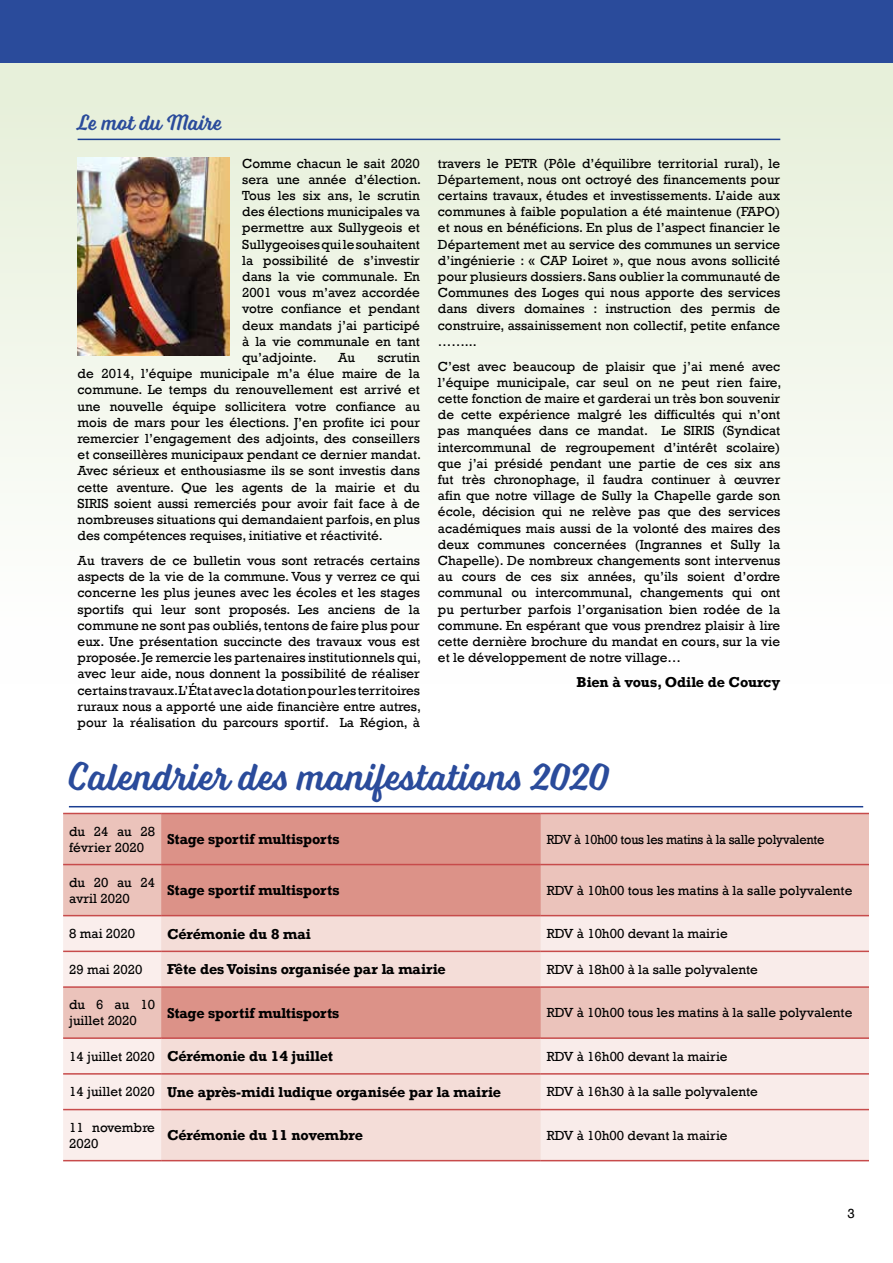
<style>
.page{position:relative;width:893px;height:1263px;background:#fff}
.page>*{position:absolute;margin:0;border:0;box-sizing:border-box;transform-origin:0 0}
.t1{font:40.5px "Voltage";color:#2a4b9b}
.t2{font:22.5px "Voltage";color:#2a4b9b}
.t3{font:13.5px/16.2px "Rockwell";color:#000;text-align:justify}
.t4{font:700 13.5px "Rockwell";color:#000}
.t5{font:13.5px "Rockwell";letter-spacing:-.02em;color:#000;scale:.95 1}
.s1{font-weight:400}
</style>
<div class="page">
<div style="left:0;top:41px;width:893px;height:642px;background:linear-gradient(to bottom,#e5eed7,#fff)"></div>
<hr style="left:78px;top:139px;width:702px;height:1px;background:#1b3e92">
<img style="left:78px;top:157px;width:152px;height:199px">
<div style="left:63px;top:814px;width:806px;height:101px;background:#ebc3bb"></div>
<div style="left:161px;top:814px;width:380px;height:101px;background:#dc9288"></div>
<svg style="left:63px;top:916px;width:98px;height:244px;background:#f6e3e0"></svg>
<svg style="left:161px;top:916px;width:380px;height:244px;background:#eeccc6"></svg>
<svg style="left:541px;top:916px;width:328px;height:244px;background:#f5e2df"></svg>
<hr style="left:63px;top:813px;width:98px;height:1px;background:#c74b4b">
<hr style="left:161px;top:813px;width:380px;height:1px;background:#c74b4b">
<hr style="left:541px;top:813px;width:328px;height:1px;background:#c74b4b">
<hr style="left:63px;top:864px;width:98px;height:1px;background:#c74b4b">
<hr style="left:161px;top:864px;width:380px;height:1px;background:#c74b4b">
<hr style="left:541px;top:864px;width:328px;height:1px;background:#c74b4b">
<hr style="left:63px;top:915px;width:98px;height:1px;background:#c74b4b">
<hr style="left:161px;top:915px;width:380px;height:1px;background:#c74b4b">
<hr style="left:541px;top:915px;width:328px;height:1px;background:#c74b4b">
<hr style="left:63px;top:950px;width:98px;height:2px;background:#c74b4b">
<hr style="left:161px;top:950px;width:380px;height:2px;background:#c74b4b">
<hr style="left:541px;top:950px;width:328px;height:2px;background:#c74b4b">
<hr style="left:63px;top:986px;width:98px;height:2px;background:#c74b4b">
<hr style="left:541px;top:986px;width:328px;height:2px;background:#c74b4b">
<hr style="left:63px;top:1037px;width:98px;height:2px;background:#c74b4b">
<hr style="left:541px;top:1037px;width:328px;height:2px;background:#c74b4b">
<hr style="left:63px;top:1073px;width:98px;height:1px;background:#c74b4b">
<hr style="left:161px;top:1073px;width:380px;height:1px;background:#c74b4b">
<hr style="left:541px;top:1073px;width:328px;height:1px;background:#c74b4b">
<hr style="left:63px;top:1109px;width:98px;height:1px;background:#c74b4b">
<hr style="left:161px;top:1109px;width:380px;height:1px;background:#c74b4b">
<hr style="left:541px;top:1109px;width:328px;height:1px;background:#c74b4b">
<hr style="left:63px;top:1160px;width:98px;height:1px;background:#c74b4b">
<hr style="left:161px;top:1160px;width:380px;height:1px;background:#c74b4b">
<hr style="left:541px;top:1160px;width:328px;height:1px;background:#c74b4b">
<hr style="left:161px;top:986px;width:380px;height:2px;background:#c74b4b">
<hr style="left:161px;top:1037px;width:380px;height:2px;background:#c74b4b">
<hr style="left:69px;top:806px;width:794px;height:1px;background:#1b3e92">
<div style="left:0;top:0;width:893px;height:62px;background:#2a4b9b"></div>
<h2 class="t2" style="left:78px;top:109px;width:146px">Le mot du Maire</h2>
<p class="t3" style="left:242px;top:155px;width:180px">Comme chacun le sait 2020 sera une année d’élection.<br>Tous les six ans, le scrutin des élections municipales va permettre aux Sullygeois et Sullygeoises qui le souhaitent la possibilité de s’investir dans la vie communale. En 2001 vous m’avez accordée votre confiance et pendant deux mandats j’ai participé à la vie communale en tant qu’adjointe.</p>
<p class="t3" style="left:78px;top:350px;width:345px;text-indent:300px">scrutin de 2014, l’équipe municipale m’a élue maire de la commune. Le temps du renouvellement est arrivé et une nouvelle équipe sollicitera votre confiance au mois de mars pour les élections. J’en profite ici pour remercier l’engagement des adjoints, des conseillers et conseillères municipaux pendant ce dernier mandat.<br>Avec sérieux et enthousiasme ils se sont investis dans cette aventure. Que les agents de la mairie et du SIRIS soient aussi remerciés pour avoir fait face à de nombreuses situations qui demandaient parfois, en plus des compétences requises, initiative et réactivité.</p>
<p class="t3" style="left:78px;top:552px;width:345px">Au travers de ce bulletin vous sont retracés certains aspects de la vie de la commune. Vous y verrez ce qui concerne les plus jeunes avec les écoles et les stages sportifs qui leur sont proposés. Les anciens de la commune ne sont pas oubliés, tentons de faire plus pour eux. Une présentation succincte des travaux vous est proposée. Je remercie les partenaires institutionnels qui, avec leur aide, nous donnent la possibilité de réaliser certains travaux. L’État avec la dotation pour les territoires ruraux nous a apporté une aide financière entre autres, pour la réalisation du parcours sportif. La Région, à</p>
<p class="t3" style="left:338px;top:350px;width:19px">Au</p>
<p class="t3" style="left:438px;top:155px;width:344px">travers le PETR (Pôle d’équilibre territorial rural), le Département, nous ont octroyé des financements pour certains travaux, études et investissements. L’aide aux communes à faible population a été maintenue (FAPO) et nous en bénéficions. En plus de l’aspect financier le Département met au service des communes un service d’ingénierie : « CAP Loiret », que nous avons sollicité pour plusieurs dossiers. Sans oublier la communauté de Communes des Loges qui nous apporte des services dans divers domaines : instruction des permis de construire, assainissement non collectif, petite enfance ……...</p>
<p class="t3" style="left:438px;top:358px;width:345px">C’est avec beaucoup de plaisir que j’ai mené avec l’équipe municipale, car seul on ne peut rien faire, cette fonction de maire et garderai un très bon souvenir de cette expérience malgré les difficultés qui n’ont pas manquées dans ce mandat. Le SIRIS (Syndicat intercommunal de regroupement d’intérêt scolaire) que j’ai présidé pendant une partie de ces six ans fut très chronophage, il faudra continuer à œuvrer afin que notre village de Sully la Chapelle garde son école, décision qui ne relève pas que des services académiques mais aussi de la volonté des maires des deux communes concernées (Ingrannes et Sully la Chapelle). De nombreux changements sont intervenus au cours de ces six années, qu’ils soient d’ordre communal ou intercommunal, changements qui ont pu perturber parfois l’organisation bien rodée de la commune. En espérant que vous prendrez plaisir à lire cette dernière brochure du mandat en cours, sur la vie et le développement de notre village…</p>
<p class="t4" style="left:576px;top:673px;width:205px">Bien à vous, Odile de Courcy</p>
<h1 class="t1" style="left:69px;top:752px;width:543px">Calendrier des manifestations 2020</h1>
<p class="t3" style="left:69px;top:823px;width:87px">du 24 au 28 février 2020</p>
<p class="t4" style="left:167px;top:830px;width:174px">Stage sportif multisports</p>
<p class="t5" style="left:547px;top:831px;width:294px">RDV à 10h00 tous les matins à la salle polyvalente</p>
<p class="t3" style="left:69px;top:874px;width:87px">du 20 au 24 avril 2020</p>
<p class="t4" style="left:167px;top:881px;width:174px">Stage sportif multisports</p>
<p class="t3" style="left:547px;top:882px;width:307px">RDV à 10h00 tous les matins à la salle polyvalente</p>
<p class="t3" style="left:69px;top:926px;width:68px">8 mai 2020</p>
<p class="t4" style="left:167px;top:925px;width:145px">Cérémonie du 8 mai</p>
<p class="t3" style="left:547px;top:926px;width:182px">RDV à 10h00 devant la mairie</p>
<p class="t3" style="left:69px;top:961px;width:75px">29 mai 2020</p>
<p class="t4" style="left:167px;top:961px;width:280px">Fête des Voisins organisée par la mairie</p>
<p class="t3" style="left:547px;top:961px;width:213px">RDV à 18h00 à la salle polyvalente</p>
<p class="t3" style="left:69px;top:997px;width:87px">du 6 au 10 juillet 2020</p>
<p class="t4" style="left:167px;top:1004px;width:174px">Stage sportif multisports</p>
<p class="t3" style="left:547px;top:1005px;width:307px">RDV à 10h00 tous les matins à la salle polyvalente</p>
<p class="t4" style="left:69px;top:1047px;width:266px"><span class="s1">14 juillet 2020</span> Cérémonie du 14 juillet</p>
<p class="t3" style="left:547px;top:1048px;width:182px">RDV à 16h00 devant la mairie</p>
<p class="t4" style="left:69px;top:1083px;width:433px"><span class="s1">14 juillet 2020</span> Une après-midi ludique organisée par la mairie</p>
<p class="t3" style="left:547px;top:1084px;width:213px">RDV à 16h30 à la salle polyvalente</p>
<p class="t3" style="left:69px;top:1119px;width:87px">11 novembre<br>2020</p>
<p class="t4" style="left:167px;top:1126px;width:198px">Cérémonie du 11 novembre</p>
<p class="t3" style="left:547px;top:1127px;width:182px">RDV à 10h00 devant la mairie</p>
<p class="t3" style="left:847px;top:1206px;width:9px">3</p>
</div>
